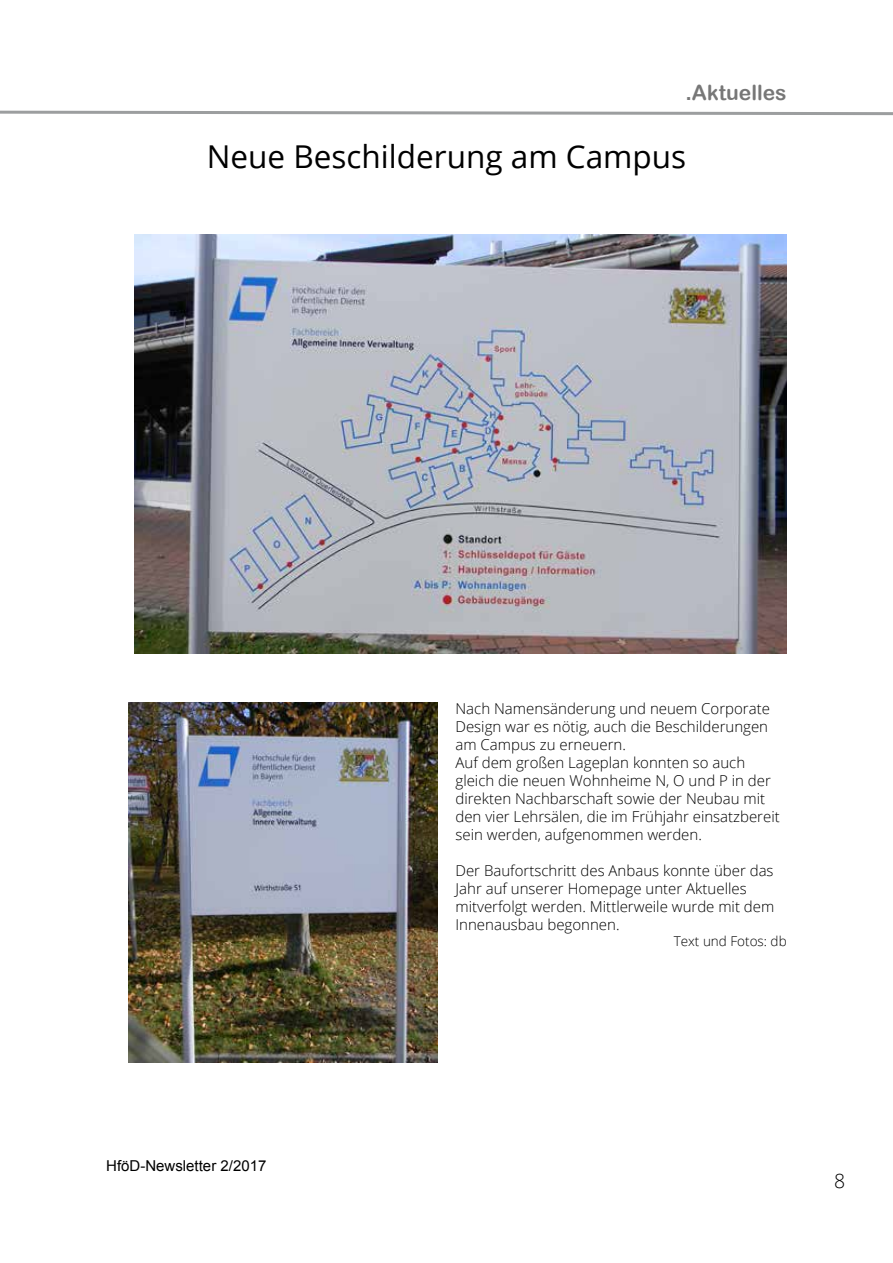
<style>
.page{position:relative;width:893px;height:1263px;background:#fff}
.page>*{position:absolute;margin:0;border:0;box-sizing:border-box;transform-origin:0 0}
.t1{font:31.5px "Open Sans";color:#000}
.t2{font:21px "Arial Rounded MT Bold";color:#777}
.t3{font:300 19.5px "Open Sans";color:#000}
.t4{font:300 15px/18px "Open Sans";color:#000}
.t5{font:15px "Arial";color:#000}
.t6{font:300 13.5px "Open Sans";color:#000}
.s1{font-family:"Arial";font-weight:700}
</style>
<div class="page">
<svg style="left:0;top:110px;width:893px;height:6px"></svg>
<img style="left:135px;top:234px;width:652px;height:419px">
<img style="left:128px;top:702px;width:309px;height:360px">
<h2 class="t2" style="left:686px;top:80px;width:102px"><span class="s1">.</span>Aktuelles</h2>
<h1 class="t1" style="left:207px;top:135px;width:481px">Neue Beschilderung am Campus</h1>
<p class="t5" style="left:106px;top:1156px;width:162px">HföD-Newsletter 2/2017</p>
<p class="t4" style="left:455px;top:699px;width:326px">Nach Namensänderung und neuem Corporate Design war es nötig, auch die Beschilderungen am Campus zu erneuern.<br>Auf dem großen Lageplan konnten so auch gleich die neuen Wohnheime N, O und P in der direkten Nachbarschaft sowie der Neubau mit den vier Lehrsälen, die im Frühjahr einsatzbereit sein werden, aufgenommen werden.</p>
<p class="t4" style="left:455px;top:861px;width:320px">Der Baufortschritt des Anbaus konnte über das Jahr auf unserer Homepage unter Aktuelles mitverfolgt werden. Mittlerweile wurde mit dem Innenausbau begonnen.</p>
<p class="t6" style="left:674px;top:932px;width:114px">Text und Fotos: db</p>
<h3 class="t3" style="left:834px;top:1168px;width:13px">8</h3>
</div>
